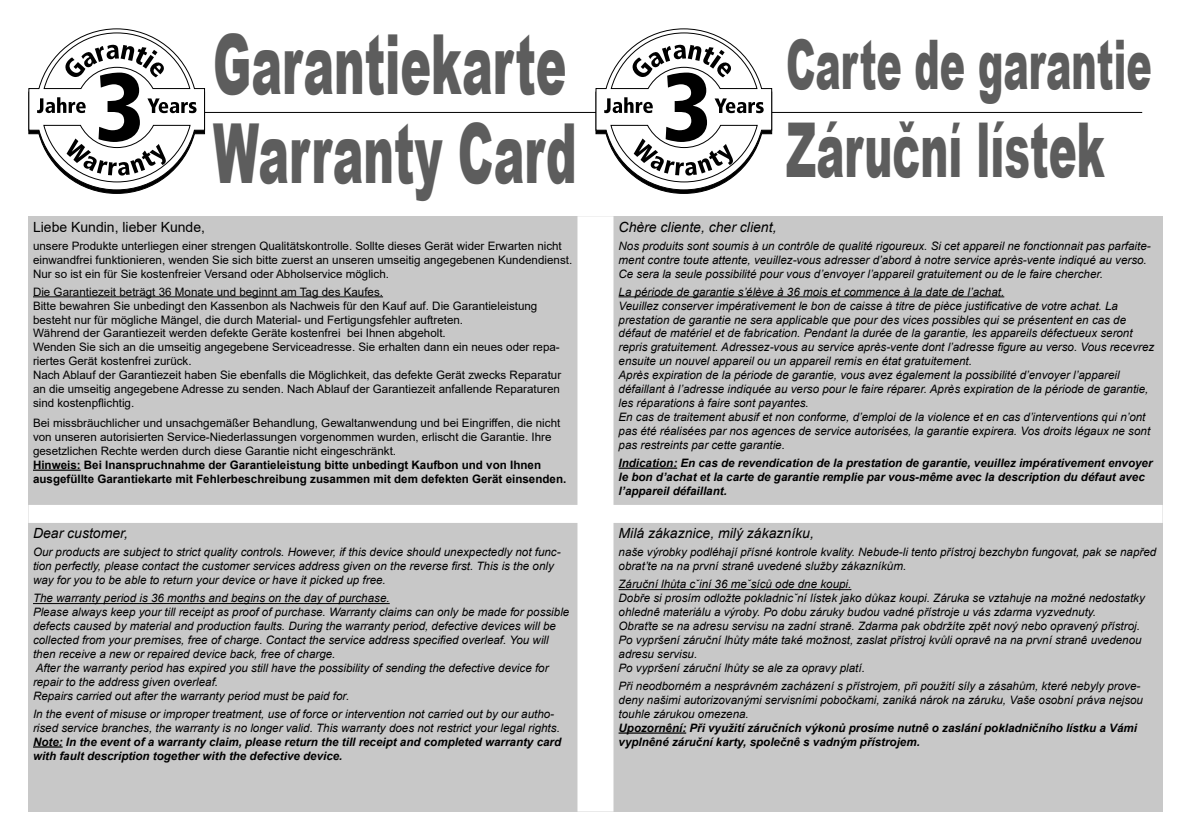
<style>
.page{position:relative;width:1191px;height:840px;background:#fff}
.page>*{position:absolute;margin:0;border:0;box-sizing:border-box;transform-origin:0 0}
.t1{font:900 82.8px "Arial";color:#5d5d5d;scale:.56 1}
.t2{font:900 75.6px "Arial";color:#5d5d5d;scale:.56 1}
.t3{font:900 68.4px "Arial";color:#5d5d5d;scale:.56 1}
.t4{font:italic 14px "Arial";color:#000}
.t5{font:14px "Arial";color:#000}
.t6{font:italic 11.6px/14px "Arial";color:#000}
.t7{font:11.6px/14px "Arial";color:#000}
.t8{font:italic 700 11.6px/14px "Arial";color:#000}
.t9{font:700 11.6px/14px "Arial";color:#000}
</style>
<div class="page">
<div style="left:28px;top:216px;width:1134px;height:595px;background:#c8c8c8"></div>
<div style="left:577px;top:216px;width:36px;height:595px;background:#fff"></div>
<div style="left:28px;top:504px;width:1134px;height:18px;background:#fff"></div>
<hr style="left:33px;top:296px;width:350px;height:1px;background:#000">
<hr style="left:33px;top:469px;width:48px;height:1px;background:#000">
<hr style="left:618px;top:296px;width:386px;height:1px;background:#000">
<hr style="left:618px;top:467px;width:59px;height:1px;background:#000">
<hr style="left:33px;top:602px;width:357px;height:1px;background:#000">
<hr style="left:33px;top:746px;width:30px;height:1px;background:#000">
<hr style="left:618px;top:589px;width:233px;height:1px;background:#000">
<hr style="left:618px;top:732px;width:68px;height:1px;background:#000">
<hr style="left:151px;top:112px;width:991px;height:1px;background:#000">
<svg style="left:28px;top:28px;width:177px;height:166px"></svg>
<svg style="left:595px;top:28px;width:177px;height:166px"></svg>
<p class="t1" style="left:213px;top:5px;width:632px">Garantiekarte</p>
<p class="t1" style="left:213px;top:93px;width:650px">Warranty Card</p>
<p class="t5" style="left:33px;top:217px;width:173px">Liebe Kundin, lieber Kunde,</p>
<p class="t7" style="left:33px;top:238px;width:541px">unsere Produkte unterliegen einer strengen Qualitätskontrolle. Sollte dieses Gerät wider Erwarten nicht einwandfrei funktionieren, wenden Sie sich bitte zuerst an unseren umseitig angegebenen Kundendienst.</p>
<p class="t7" style="left:33px;top:266px;width:357px">Nur so ist ein für Sie kostenfreier Versand oder Abholservice möglich.</p>
<p class="t7" style="left:33px;top:284px;width:351px">Die Garantiezeit beträgt 36 Monate und beginnt am Tag des Kaufes.</p>
<p class="t7" style="left:33px;top:298px;width:506px">Bitte bewahren Sie unbedingt den Kassenbon als Nachweis für den Kauf auf. Die Garantieleistung besteht nur für mögliche Mängel, die durch Material- und Fertigungsfehler auftreten.</p>
<p class="t7" style="left:33px;top:326px;width:414px">Während der Garantiezeit werden defekte Geräte kostenfrei bei Ihnen abgeholt.</p>
<p class="t7" style="left:33px;top:340px;width:528px">Wenden Sie sich an die umseitig angegebene Serviceadresse. Sie erhalten dann ein neues oder repa&shy;riertes Gerät kostenfrei zurück.</p>
<p class="t7" style="left:33px;top:368px;width:530px">Nach Ablauf der Garantiezeit haben Sie ebenfalls die Möglichkeit, das defekte Gerät zwecks Reparatur</p>
<p class="t7" style="left:33px;top:382px;width:528px">an die umseitig angegebene Adresse zu senden. Nach Ablauf der Garantiezeit anfallende Reparaturen</p>
<p class="t7" style="left:33px;top:396px;width:103px">sind kostenpflichtig.</p>
<p class="t7" style="left:33px;top:416px;width:529px">Bei missbräuchlicher und unsachgemäßer Behandlung, Gewaltanwendung und bei Eingriffen, die nicht</p>
<p class="t7" style="left:33px;top:429px;width:520px">von unseren autorisierten Service-Niederlassungen vorgenommen wurden, erlischt die Garantie. Ihre gesetzlichen Rechte werden durch diese Garantie nicht eingeschränkt.</p>
<p class="t9" style="left:33px;top:457px;width:535px">Hinweis: Bei Inanspruchnahme der Garantieleistung bitte unbedingt Kaufbon und von Ihnen ausgefüllte Garantiekarte mit Fehlerbeschreibung zusammen mit dem defekten Gerät einsenden.</p>
<p class="t4" style="left:33px;top:524px;width:96px">Dear customer,</p>
<p class="t6" style="left:33px;top:545px;width:529px">Our products are subject to strict quality controls. However, if this device should unexpectedly not func&shy;tion perfectly, please contact the customer services address given on the reverse first. This is the only way for you to be able to return your device or have it picked up free.</p>
<p class="t6" style="left:33px;top:591px;width:358px">The warranty period is 36 months and begins on the day of purchase.</p>
<p class="t6" style="left:33px;top:605px;width:538px">Please always keep your till receipt as proof of purchase. Warranty claims can only be made for possible defects caused by material and production faults. During the warranty period, defective devices will be collected from your premises, free of charge. Contact the service address specified overleaf. You will then receive a new or repaired device back, free of charge.</p>
<p class="t6" style="left:33px;top:660px;width:517px">After the warranty period has expired you still have the possibility of sending the defective device for repair to the address given overleaf.</p>
<p class="t6" style="left:33px;top:688px;width:318px">Repairs carried out after the warranty period must be paid for.</p>
<p class="t6" style="left:33px;top:706px;width:528px">In the event of misuse or improper treatment, use of force or intervention not carried out by our autho&shy;rised service branches, the warranty is no longer valid. This warranty does not restrict your legal rights.</p>
<p class="t8" style="left:33px;top:734px;width:529px">Note: In the event of a warranty claim, please return the till receipt and completed warranty card with fault description together with the defective device.</p>
<p class="t3" style="left:786px;top:15px;width:655px">Carte de garantie</p>
<p class="t2" style="left:786px;top:95px;width:571px">Záručnί lístek</p>
<p class="t4" style="left:618px;top:218px;width:159px">Chère cliente, cher client,</p>
<p class="t6" style="left:618px;top:239px;width:533px">Nos produits sont soumis à un contrôle de qualité rigoureux. Si cet appareil ne fonctionnait pas parfaite&shy;ment contre toute attente, veuillez-vous adresser d’abord à notre service après-vente indiqué au verso.<br>Ce sera la seule possibilité pour vous d’envoyer l’appareil gratuitement ou de le faire chercher.</p>
<p class="t6" style="left:618px;top:284px;width:387px">La période de garantie s’élève à 36 mois et commence à la date de l’achat.</p>
<p class="t6" style="left:618px;top:298px;width:537px">Veuillez conserver impérativement le bon de caisse à titre de pièce justificative de votre achat. La prestation de garantie ne sera applicable que pour des vices possibles qui se présentent en cas de défaut de matériel et de fabrication. Pendant la durée de la garantie, les appareils défectueux seront repris gratuitement. Adressez-vous au service après-vente dont l’adresse figure au verso. Vous recevrez ensuite un nouvel appareil ou un appareil remis en état gratuitement.</p>
<p class="t6" style="left:618px;top:368px;width:531px">Après expiration de la période de garantie, vous avez également la possibilité d’envoyer l’appareil défaillant à l’adresse indiquée au verso pour le faire réparer. Après expiration de la période de garantie, les réparations à faire sont payantes.</p>
<p class="t6" style="left:618px;top:410px;width:533px">En cas de traitement abusif et non conforme, d’emploi de la violence et en cas d’interventions qui n’ont pas été réalisées par nos agences de service autorisées, la garantie expirera. Vos droits légaux ne sont pas restreints par cette garantie.</p>
<p class="t8" style="left:618px;top:456px;width:535px">Indication: En cas de revendication de la prestation de garantie, veuillez impérativement envoyer le bon d’achat et la carte de garantie remplie par vous-même avec la description du défaut avec l’appareil défaillant.</p>
<p class="t4" style="left:618px;top:524px;width:197px">Milá zákaznice, milý zákazníku,</p>
<p class="t6" style="left:618px;top:545px;width:539px">naše výrobky podléhají přísné kontrole kvality. Nebude-li tento přístroj bezchybn fungovat, pak se napřed obrat’te na na první stranê uvedené služby zákazníkům.</p>
<p class="t6" style="left:618px;top:577px;width:234px">Záruční lhůta cˇiní 36 meˇsíců ode dne koupi.</p>
<p class="t6" style="left:618px;top:591px;width:528px">Dobře si prosím odložte pokladnicˇní lístek jako důkaz koupi. Záruka se vztahuje na možné nedostatky ohlednê materiálu a výroby. Po dobu záruky budou vadné přístroje u vás zdarma vyzvednuty.</p>
<p class="t6" style="left:618px;top:619px;width:523px">Obraťte se na adresu servisu na zadní straně. Zdarma pak obdržíte zpět nový nebo opravený přístroj.</p>
<p class="t6" style="left:618px;top:633px;width:524px">Po vypršení záruční lhůty máte také možnost, zaslat přístroj kvůli opravê na na první stranê uvedenou adresu servisu.</p>
<p class="t6" style="left:618px;top:660px;width:248px">Po vypršení záruční lhůty se ale za opravy platí.</p>
<p class="t6" style="left:618px;top:678px;width:526px">Při neodborném a nesprávném zacházení s přístrojem, při použití síly a zásahům, které nebyly prove&shy;deny našimi autorizovanými servisními pobočkami, zaniká nárok na záruku, Vaše osobní práva nejsou touhle zárukou omezena.</p>
<p class="t8" style="left:618px;top:720px;width:520px">Upozornêní: Při využití záručních výkonů prosíme nutnê o zaslání pokladničního lístku a Vámi vyplnêné záruční karty, společnê s vadným přístrojem.</p>
</div>
